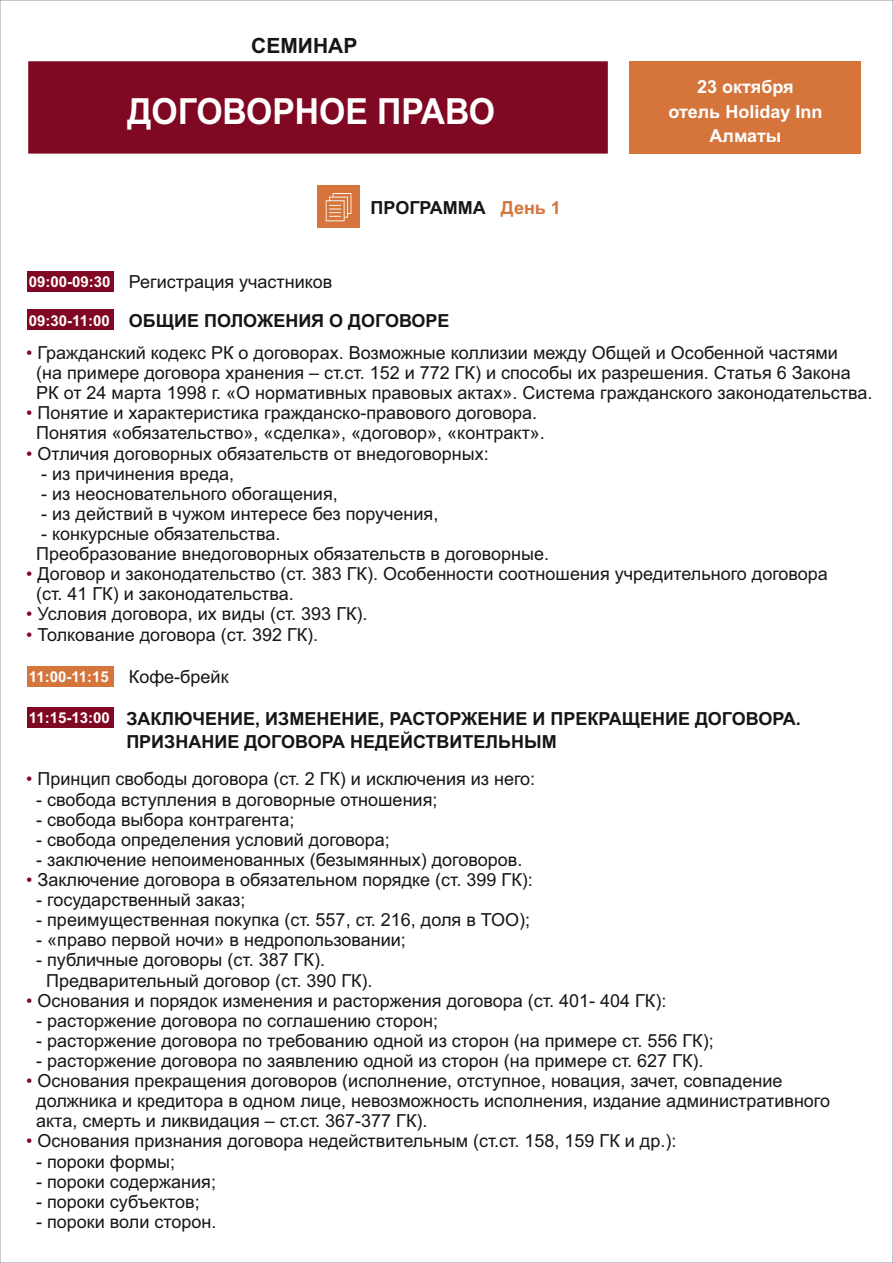
<style>
.page{position:relative;width:893px;height:1263px;background:#fff}
.page>*{position:absolute;margin:0;border:0;box-sizing:border-box;transform-origin:0 0}
.t1{font:700 36px "Arial";color:#fff;scale:.94 1}
.t2{font:700 21px "Arial";color:#151616}
.t3{font:18px/20.1px "Arial";color:#151616}
.t4{font:700 18px/23.4px "Arial";color:#151616}
.t5{font:700 18px/24.2px "Arial";color:#fff;text-align:center}
.t6{font:700 15px "Arial";color:#fff}
.s1{font-weight:700;font-size:15px;color:#fff}
.s2{color:#d5753b}
.s3{color:#810822}
.s4{font-weight:400;font-size:18px;color:#151616}
</style>
<div class="page">
<div style="left:27px;top:271px;width:87px;height:21px;background:#810822"></div>
<div style="left:27px;top:309px;width:87px;height:21px;background:#810822"></div>
<div style="left:27px;top:666px;width:87px;height:21px;background:#d5753b"></div>
<div style="left:27px;top:707px;width:87px;height:21px;background:#810822"></div>
<div style="left:317px;top:186px;width:43px;height:42px;background:#d5753b"></div>
<svg style="left:326px;top:193px;width:25px;height:28px"></svg>
<div style="left:28px;top:61px;width:580px;height:93px;background:#810822"></div>
<div style="left:629px;top:61px;width:232px;height:93px;background:#d5753b"></div>
<p class="t2" style="left:251px;top:38px;width:108px">СЕМИНАР</p>
<h1 class="t1" style="left:127px;top:98px;width:392px">ДОГОВОРНОЕ ПРАВО</h1>
<p class="t3" style="left:29px;top:273px;width:305px"><span class="s1">09:00-09:30</span> Регистрация участников</p>
<p class="t4" style="left:371px;top:197px;width:192px">ПРОГРАММА <span class="s2">День 1</span></p>
<p class="t6" style="left:29px;top:315px;width:82px">09:30-11:00</p>
<p class="t4" style="left:129px;top:310px;width:322px">ОБЩИЕ ПОЛОЖЕНИЯ О ДОГОВОРЕ</p>
<p class="t5" style="left:668px;top:77px;width:155px">23 октября<br>отель Holiday Inn<br>Алматы</p>
<p class="t3" style="left:36px;top:344px;width:838px;text-indent:-10px"><span class="s3">•</span> Гражданский кодекс РК о договорах. Возможные коллизии между Общей и Особенной частями<br>(на примере договора хранения – ст.ст. 152 и 772 ГК) и способы их разрешения. Статья 6 Закона<br>РК от 24 марта 1998 г. «О нормативных правовых актах». Система гражданского законодательства.</p>
<p class="t3" style="left:26px;top:405px;width:520px;text-align:center"><span class="s3">•</span> Понятие и характеристика гражданско-правового договора.<br>Понятия «обязательство», «сделка», «договор», «контракт».</p>
<p class="t3" style="left:26px;top:445px;width:464px"><span class="s3">•</span> Отличия договорных обязательств от внедоговорных:</p>
<p class="t3" style="left:41px;top:465px;width:194px">- из причинения вреда,</p>
<p class="t3" style="left:41px;top:485px;width:298px">- из неосновательного обогащения,</p>
<p class="t3" style="left:41px;top:505px;width:399px">- из действий в чужом интересе без поручения,</p>
<p class="t3" style="left:36px;top:525px;width:514px">- конкурсные обязательства.<br>Преобразование внедоговорных обязательств в договорные.</p>
<p class="t3" style="left:36px;top:565px;width:793px;text-indent:-10px"><span class="s3">•</span> Договор и законодательство (ст. 383 ГК). Особенности соотношения учредительного договора (ст. 41 ГК) и законодательства.</p>
<p class="t3" style="left:26px;top:606px;width:343px"><span class="s3">•</span> Условия договора, их виды (ст. 393 ГК).</p>
<p class="t3" style="left:26px;top:626px;width:294px"><span class="s3">•</span> Толкование договора (ст. 392 ГК).</p>
<p class="t6" style="left:29px;top:671px;width:201px">11:00-11:15 <span class="s4">Кофе-брейк</span></p>
<p class="t6" style="left:29px;top:712px;width:82px">11:15-13:00</p>
<p class="t4" style="left:126px;top:708px;width:676px">ЗАКЛЮЧЕНИЕ, ИЗМЕНЕНИЕ, РАСТОРЖЕНИЕ И ПРЕКРАЩЕНИЕ ДОГОВОРА.<br>ПРИЗНАНИЕ ДОГОВОРА НЕДЕЙСТВИТЕЛЬНЫМ</p>
<p class="t3" style="left:26px;top:771px;width:511px"><span class="s3">•</span> Принцип свободы договора (ст. 2 ГК) и исключения из него:</p>
<p class="t3" style="left:36px;top:791px;width:403px">- свобода вступления в договорные отношения;</p>
<p class="t3" style="left:36px;top:811px;width:260px">- свобода выбора контрагента;</p>
<p class="t3" style="left:36px;top:831px;width:355px">- свобода определения условий договора;</p>
<p class="t3" style="left:36px;top:851px;width:488px">- заключение непоименованных (безымянных) договоров.</p>
<p class="t3" style="left:26px;top:871px;width:508px"><span class="s3">•</span> Заключение договора в обязательном порядке (ст. 399 ГК):</p>
<p class="t3" style="left:36px;top:891px;width:211px">- государственный заказ;</p>
<p class="t3" style="left:36px;top:911px;width:495px">- преимущественная покупка (ст. 557, ст. 216, доля в ТОО);</p>
<p class="t3" style="left:36px;top:931px;width:371px">- «право первой ночи» в недропользовании;</p>
<p class="t3" style="left:46px;top:952px;width:328px;text-indent:-10px">- публичные договоры (ст. 387 ГК).<br>Предварительный договор (ст. 390 ГК).</p>
<p class="t3" style="left:26px;top:992px;width:642px"><span class="s3">•</span> Основания и порядок изменения и расторжения договора (ст. 401- 404 ГК):</p>
<p class="t3" style="left:36px;top:1012px;width:403px">- расторжение договора по соглашению сторон;</p>
<p class="t3" style="left:36px;top:1032px;width:679px">- расторжение договора по требованию одной из сторон (на примере ст. 556 ГК);</p>
<p class="t3" style="left:36px;top:1052px;width:669px">- расторжение договора по заявлению одной из сторон (на примере ст. 627 ГК).</p>
<p class="t3" style="left:36px;top:1072px;width:795px;text-indent:-10px"><span class="s3">•</span> Основания прекращения договоров (исполнение, отступное, новация, зачет, совпадение должника и кредитора в одном лице, невозможность исполнения, издание административного акта, смерть и ликвидация – ст.ст. 367-377 ГК).</p>
<p class="t3" style="left:26px;top:1133px;width:652px"><span class="s3">•</span> Основания признания договора недействительным (ст.ст. 158, 159 ГК и др.):</p>
<p class="t3" style="left:36px;top:1153px;width:140px">- пороки формы;</p>
<p class="t3" style="left:36px;top:1173px;width:181px">- пороки содержания;</p>
<p class="t3" style="left:36px;top:1193px;width:165px">- пороки субъектов;</p>
<p class="t3" style="left:36px;top:1213px;width:182px">- пороки воли сторон.</p>
</div>
